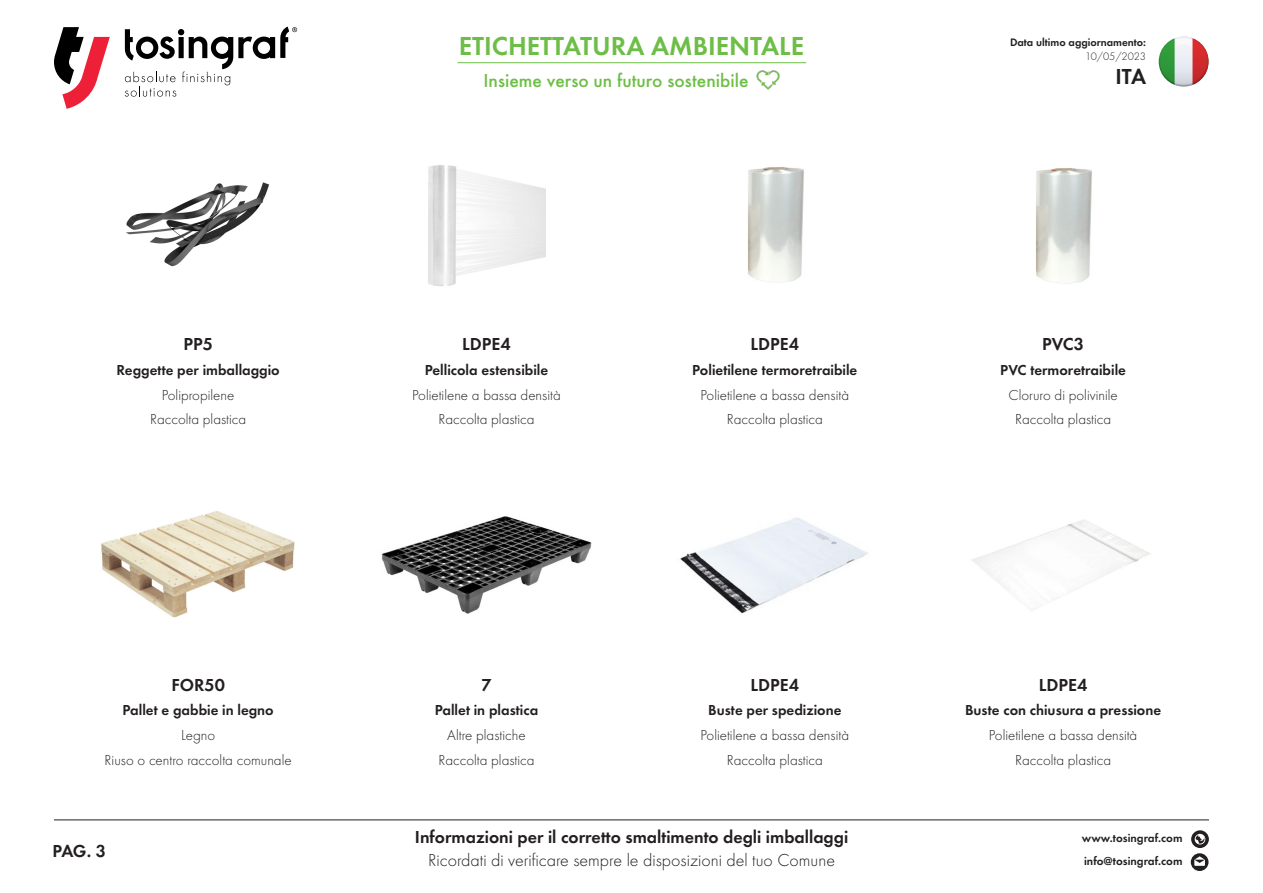
<style>
.page{position:relative;width:1263px;height:893px;background:#fff}
.page>*{position:absolute;margin:0;border:0;box-sizing:border-box;transform-origin:0 0}
.t1{font:600 27px "Futura TOT";color:#6dbe46}
.t2{font:600 22.5px "Futura TOT";color:#231f20}
.t3{font:500 19.5px "Futura TOT";color:#6dbe46}
.t4{font:600 18px "Futura TOT";color:#231f20}
.t5{font:18px "Futura TOT Ligh";color:#231f20}
.t6{font:15px "Futura TOT Ligh";color:#231f20}
.t7{font:600 15px "Futura TOT";color:#231f20}
.t8{font:600 12px/22.5px "Futura TOT";color:#231f20}
.t9{font:600 11.25px "Futura TOT";color:#231f20}
.t10{font:11.25px "Futura TOT Ligh";color:#231f20}
.s1{color:#fff}
</style>
<div class="page">
<svg style="left:1191px;top:830px;width:18px;height:41px"></svg>
<svg style="left:1160px;top:38px;width:48px;height:48px"></svg>
<div style="left:1144px;top:22px;width:80px;height:80px;border:15px solid #fff;border-radius:50%"></div>
<div style="left:1146px;top:89px;width:74px;height:46px;background:#fff"></div>
<div style="left:1114px;top:7px;width:43px;height:88px;background:#fff"></div>
<div style="left:1131px;top:2px;width:124px;height:32px;background:#fff"></div>
<div style="left:1210px;top:0;width:48px;height:107px;background:#fff"></div>
<svg style="left:54px;top:27px;width:56px;height:82px"></svg>
<svg style="left:125px;top:27px;width:172px;height:70px"></svg>
<img style="left:756px;top:70px;width:24px;height:20px">
<hr style="left:457px;top:62px;width:349px;height:1px;background:#6dbe46">
<hr style="left:54px;top:819px;width:1155px;height:1px;background:#231f20">
<img style="left:126px;top:182px;width:143px;height:85px">
<img style="left:428px;top:165px;width:118px;height:121px">
<img style="left:748px;top:167px;width:56px;height:116px">
<img style="left:1036px;top:168px;width:56px;height:116px">
<img style="left:101px;top:511px;width:194px;height:107px">
<img style="left:381px;top:516px;width:211px;height:98px">
<img style="left:680px;top:518px;width:188px;height:96px">
<img style="left:971px;top:519px;width:179px;height:92px">
<h1 class="t1" style="left:459px;top:30px;width:347px">ETICHETTATURA AMBIENTALE</h1>
<h3 class="t3" style="left:484px;top:69px;width:297px">Insieme verso un futuro sostenibile<span class="s1">OO</span></h3>
<p class="t9" style="left:1010px;top:36px;width:138px">Data ultimo aggiornamento:</p>
<p class="t10" style="left:1085px;top:49px;width:62px">10/05/2023</p>
<h2 class="t2" style="left:1115px;top:63px;width:32px">ITA</h2>
<p class="t4" style="left:183px;top:333px;width:31px">PP5</p>
<p class="t4" style="left:462px;top:333px;width:50px">LDPE4</p>
<p class="t4" style="left:751px;top:333px;width:50px">LDPE4</p>
<p class="t4" style="left:1042px;top:333px;width:43px">PVC3</p>
<p class="t7" style="left:117px;top:361px;width:165px">Reggette per imballaggio</p>
<p class="t7" style="left:425px;top:361px;width:125px">Pellicola estensibile</p>
<p class="t7" style="left:692px;top:361px;width:167px">Polietilene termoretraibile</p>
<p class="t7" style="left:1000px;top:361px;width:127px">PVC termoretraibile</p>
<p class="t6" style="left:162px;top:387px;width:74px">Polipropilene</p>
<p class="t6" style="left:412px;top:387px;width:150px">Polietilene a bassa densità</p>
<p class="t6" style="left:701px;top:387px;width:150px">Polietilene a bassa densità</p>
<p class="t6" style="left:1008px;top:387px;width:111px">Cloruro di polivinile</p>
<p class="t6" style="left:150px;top:411px;width:98px">Raccolta plastica</p>
<p class="t6" style="left:438px;top:411px;width:98px">Raccolta plastica</p>
<p class="t6" style="left:727px;top:411px;width:98px">Raccolta plastica</p>
<p class="t6" style="left:1015px;top:411px;width:98px">Raccolta plastica</p>
<p class="t4" style="left:171px;top:674px;width:55px">FOR50</p>
<p class="t4" style="left:481px;top:674px;width:12px">7</p>
<p class="t4" style="left:751px;top:674px;width:50px">LDPE4</p>
<p class="t4" style="left:1039px;top:674px;width:50px">LDPE4</p>
<p class="t7" style="left:123px;top:701px;width:153px">Pallet e gabbie in legno</p>
<p class="t7" style="left:435px;top:701px;width:105px">Pallet in plastica</p>
<p class="t7" style="left:708px;top:701px;width:135px">Buste per spedizione</p>
<p class="t7" style="left:965px;top:701px;width:198px">Buste con chiusura a pressione</p>
<p class="t6" style="left:181px;top:727px;width:36px">Legno</p>
<p class="t6" style="left:447px;top:727px;width:80px">Altre plastiche</p>
<p class="t6" style="left:701px;top:727px;width:150px">Polietilene a bassa densità</p>
<p class="t6" style="left:989px;top:727px;width:150px">Polietilene a bassa densità</p>
<p class="t6" style="left:105px;top:751px;width:189px">Riuso o centro raccolta comunale</p>
<p class="t6" style="left:438px;top:751px;width:98px">Raccolta plastica</p>
<p class="t6" style="left:727px;top:751px;width:98px">Raccolta plastica</p>
<p class="t6" style="left:1015px;top:751px;width:98px">Raccolta plastica</p>
<p class="t4" style="left:53px;top:840px;width:55px">PAG. 3</p>
<p class="t4" style="left:415px;top:826px;width:435px">Informazioni per il corretto smaltimento degli imballaggi</p>
<p class="t5" style="left:428px;top:849px;width:408px">Ricordati di verificare sempre le disposizioni del tuo Comune</p>
<p class="t8" style="left:1082px;top:827px;width:102px">www.tosingraf.com info@tosingraf.com</p>
</div>
